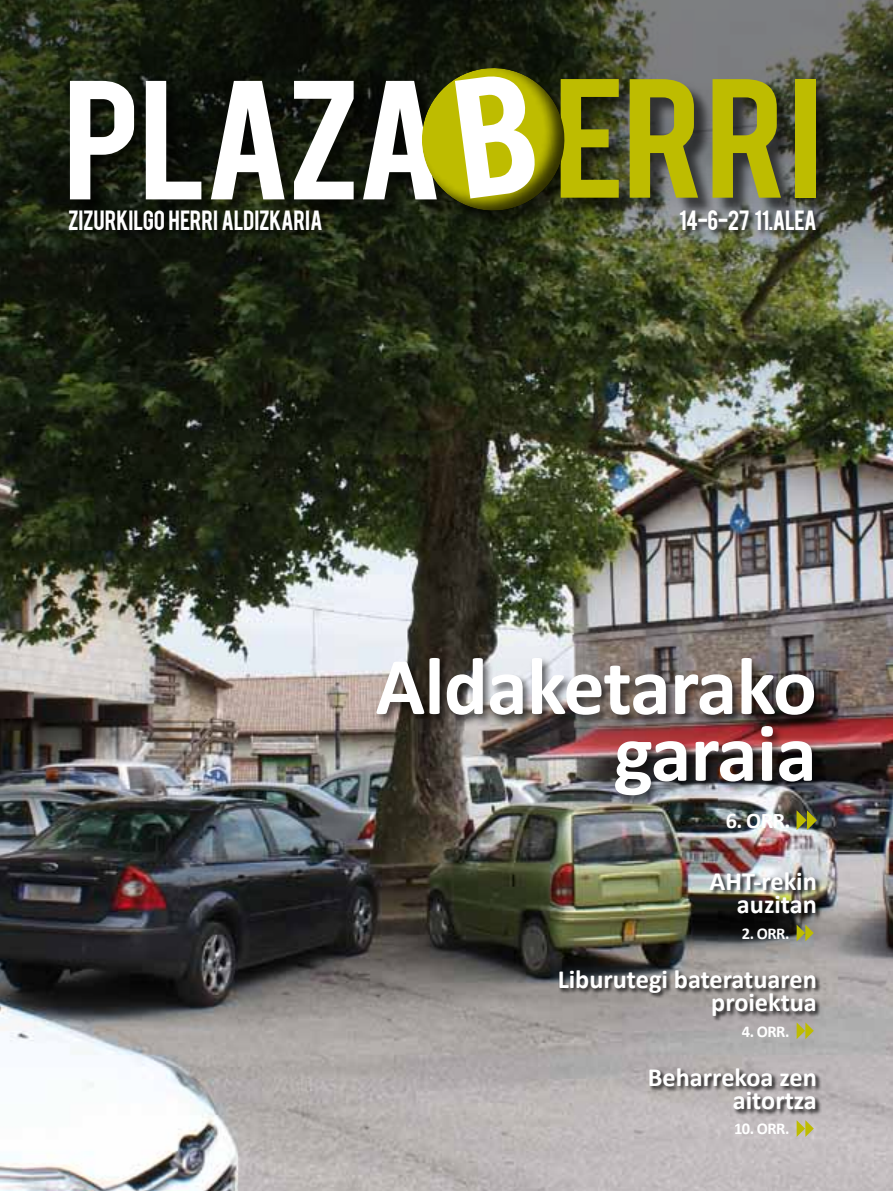
<style>
.page{position:relative;width:893px;height:1191px;background:#fff}
.page>*{position:absolute;margin:0;border:0;box-sizing:border-box;transform-origin:0 0}
.t1{font:133.05px "Bebas";letter-spacing:-.03em;color:#fff;scale:1.14 1}
.t2{font:133.05px "Bebas";color:#bebc00;scale:1.14 1}
.t3{font:700 82.2px/66.8px "Calibri";letter-spacing:-.01em;color:#fff;text-align:right}
.t4{font:700 26.25px/23px "Calibri";color:#fff;text-align:right}
.t5{font:700 22.35px "Calibri";color:#fff}
.t6{font:21.9px "Bebas";letter-spacing:-.01em;color:#fff}
.t7{font:700 16.5px "Calibri";letter-spacing:-.03em;color:#fff}
</style>
<div class="page">
<img style="left:0;top:578px;width:893px;height:613px">
<img style="left:0;top:0;width:893px;height:578px">
<div style="left:72px;top:70px;width:763px;height:159px;background:#000;opacity:.6"></div>
<div style="left:68px;top:208px;width:261px;height:29px;background:#000;opacity:.75"></div>
<div style="left:679px;top:208px;width:144px;height:29px;background:#000;opacity:.75"></div>
<div style="left:709px;top:871px;width:113px;height:48px;background:#000;opacity:.8"></div>
<svg style="left:797px;top:924px;width:17px;height:17px"></svg>
<div style="left:649px;top:1067px;width:173px;height:48px;background:#000;opacity:.8"></div>
<svg style="left:797px;top:1120px;width:17px;height:17px"></svg>
<div style="left:558px;top:969px;width:263px;height:52px;background:#000;opacity:.8"></div>
<svg style="left:797px;top:1022px;width:17px;height:17px"></svg>
<svg style="left:797px;top:810px;width:20px;height:20px"></svg>
<div style="left:374px;top:656px;width:451px;height:150px;background:#000;opacity:.6"></div>
<svg style="left:411px;top:58px;width:163px;height:164px;background:#6f7105"></svg>
<h1 class="t1" style="left:63px;top:43px;width:336px">PLAZA</h1>
<h1 class="t2" style="left:554px;top:42px;width:238px">ERRI</h1>
<p class="t6" style="left:68px;top:204px;width:256px">ZIZURKILGO HERRI ALDIZKARIA</p>
<p class="t6" style="left:679px;top:204px;width:139px">14-6-27 11.ALEA</p>
<h2 class="t3" style="left:375px;top:649px;width:443px">Aldaketarako garaia</h2>
<p class="t5" style="left:726px;top:806px;width:66px">6. ORR.</p>
<p class="t4" style="left:710px;top:869px;width:109px">AHT-rekin auzitan</p>
<p class="t7" style="left:742px;top:923px;width:49px">2. ORR.</p>
<p class="t4" style="left:558px;top:966px;width:261px">Liburutegi bateratuaren proiektua</p>
<p class="t7" style="left:742px;top:1021px;width:49px">4. ORR.</p>
<p class="t4" style="left:648px;top:1064px;width:171px">Beharrekoa zen aitortza</p>
<p class="t7" style="left:734px;top:1118px;width:57px">10. ORR.</p>
</div>
